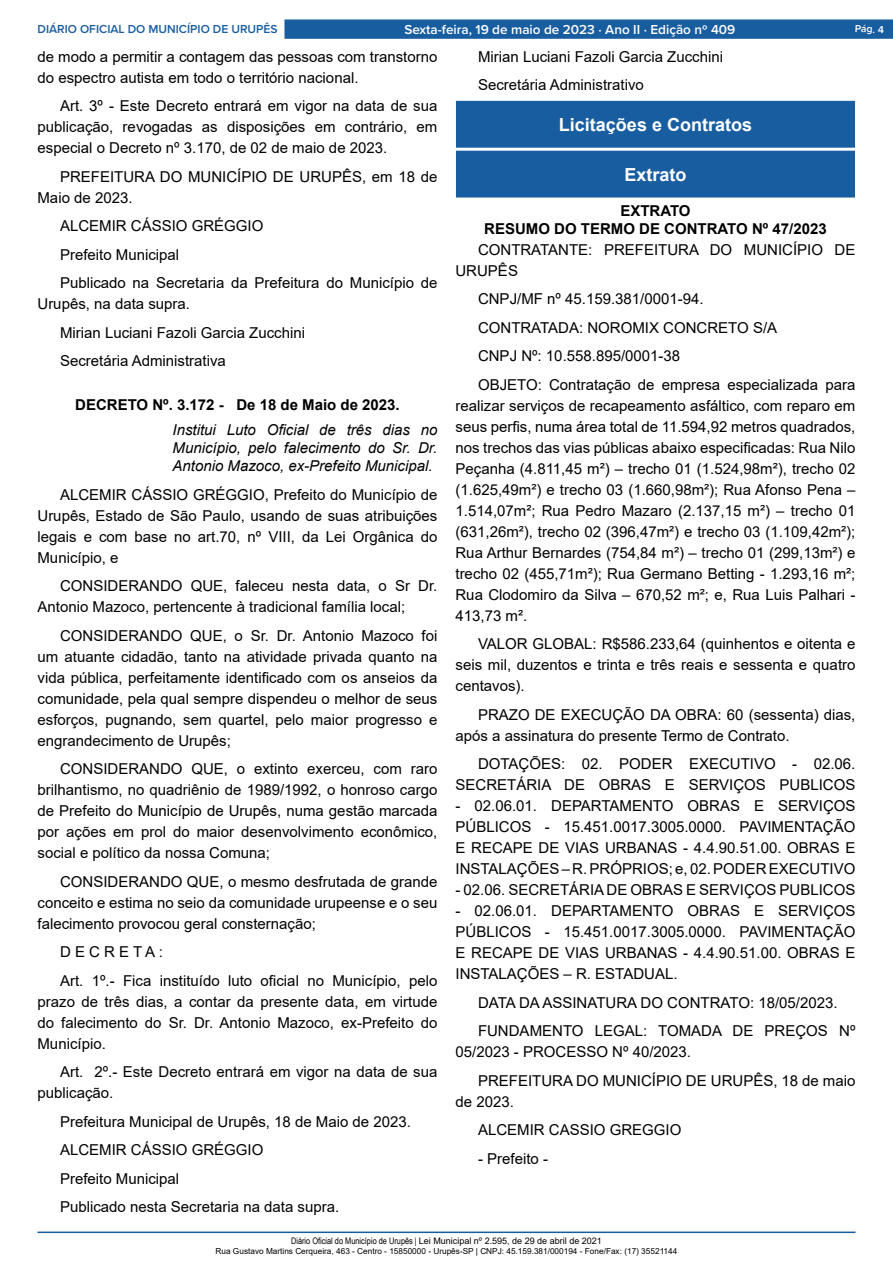
<style>
.page{position:relative;width:893px;height:1263px;background:#fff}
.page>*{position:absolute;margin:0;border:0;box-sizing:border-box;transform-origin:0 0}
.t1{font:700 18px "Arial";color:#fff}
._2_-_Corpo{font:15px/21px "Arial";color:#000;text-align:justify}
._3_-_Ementa{font:italic 15px/18px "Arial";color:#000;text-align:justify}
._1_-_Cabeçalho{font:700 15px "Arial";color:#000}
.t2{font:600 13.5px "Proxima Nova";color:#fff}
.t3{font:600 12px "Proxima Nova";color:#185da0}
.t4{font:600 10.5px "Proxima Nova";color:#fff}
.t5{font:9px "Arial";color:#000}
.t6{font:8.25px "Arial";color:#000}
.s1{font-family:"Arial Narrow"}
</style>
<div class="page">
<hr style="left:38px;top:1231px;width:817px;height:2px;background:#185da0">
<div style="left:284px;top:19px;width:609px;height:20px;background:#185da0;border:1px solid #185da0"></div>
<div style="left:456px;top:101px;width:398px;height:46px;background:#185da0"></div>
<div style="left:456px;top:101px;width:399px;height:47px;border:1px solid #185da0"></div>
<div style="left:456px;top:151px;width:398px;height:46px;background:#185da0"></div>
<p class="t3" style="left:38px;top:20px;width:242px">DIÁRIO OFICIAL DO MUNICÍPIO DE URUPÊS</p>
<p class="t2" style="left:405px;top:19px;width:332px">Sexta-feira, 19 de maio de 2023 ⋅ Ano II ⋅ Edição nº 409</p>
<p class="t4" style="left:855px;top:21px;width:31px;rotate:2deg">Pág. 4</p>
<p class="_2_-_Corpo" style="left:38px;top:46px;width:401px">de modo a permitir a contagem das pessoas com transtorno do espectro autista em todo o território nacional.</p>
<p class="_2_-_Corpo" style="left:38px;top:95px;width:401px;text-indent:22px">Art. 3º - Este Decreto entrará em vigor na data de sua publicação, revogadas as disposições em contrário, em especial o Decreto nº 3.170, de 02 de maio de 2023.</p>
<p class="_2_-_Corpo" style="left:38px;top:166px;width:401px;text-indent:22px">PREFEITURA DO MUNICÍPIO DE URUPÊS, em 18 de<br>Maio de 2023.</p>
<p class="_2_-_Corpo" style="left:60px;top:215px;width:205px">ALCEMIR CÁSSIO GRÉGGIO</p>
<p class="_2_-_Corpo" style="left:60px;top:244px;width:121px">Prefeito Municipal</p>
<p class="_2_-_Corpo" style="left:38px;top:272px;width:401px;text-indent:22px">Publicado na Secretaria da Prefeitura do Município de<br>Urupês, na data supra.</p>
<p class="_2_-_Corpo" style="left:60px;top:322px;width:247px">Mirian Luciani Fazoli Garcia Zucchini</p>
<p class="_2_-_Corpo" style="left:60px;top:350px;width:167px">Secretária Administrativa</p>
<p class="_1_-_Cabeçalho" style="left:75px;top:394px;width:326px">DECRETO Nº. 3.172 - De 18 de Maio de 2023.</p>
<p class="_3_-_Ementa" style="left:172px;top:421px;width:266px">Institui Luto Oficial de três dias no Município, pelo falecimento do Sr. Dr.<br>Antonio Mazoco, ex-Prefeito Municipal.</p>
<p class="_2_-_Corpo" style="left:38px;top:484px;width:401px;text-indent:22px">ALCEMIR CÁSSIO GRÉGGIO, Prefeito do Município de Urupês, Estado de São Paulo, usando de suas atribuições legais e com base no art.70, nº VIII, da Lei Orgânica do Município, e</p>
<p class="_2_-_Corpo" style="left:38px;top:575px;width:401px;text-indent:22px">CONSIDERANDO QUE, faleceu nesta data, o Sr Dr.<br>Antonio Mazoco, pertencente à tradicional família local;</p>
<p class="_2_-_Corpo" style="left:38px;top:625px;width:401px;text-indent:22px">CONSIDERANDO QUE, o Sr. Dr. Antonio Mazoco foi um atuante cidadão, tanto na atividade privada quanto na vida pública, perfeitamente identificado com os anseios da comunidade, pela qual sempre dispendeu o melhor de seus esforços, pugnando, sem quartel, pelo maior progresso e engrandecimento de Urupês;</p>
<p class="_2_-_Corpo" style="left:38px;top:758px;width:401px;text-indent:22px">CONSIDERANDO QUE, o extinto exerceu, com raro brilhantismo, no quadriênio de 1989/1992, o honroso cargo de Prefeito do Município de Urupês, numa gestão marcada por ações em prol do maior desenvolvimento econômico, social e político da nossa Comuna;</p>
<p class="_2_-_Corpo" style="left:38px;top:871px;width:401px;text-indent:22px">CONSIDERANDO QUE, o mesmo desfrutada de grande conceito e estima no seio da comunidade urupeense e o seu falecimento provocou geral consternação;</p>
<p class="_2_-_Corpo" style="left:60px;top:941px;width:104px">D E C R E T A :</p>
<p class="_2_-_Corpo" style="left:38px;top:970px;width:401px;text-indent:22px">Art. 1º.- Fica instituído luto oficial no Município, pelo prazo de três dias, a contar da presente data, em virtude do falecimento do Sr. Dr. Antonio Mazoco, ex-Prefeito do Município.</p>
<p class="_2_-_Corpo" style="left:38px;top:1061px;width:401px;text-indent:22px">Art. 2º.- Este Decreto entrará em vigor na data de sua publicação.</p>
<p class="_2_-_Corpo" style="left:60px;top:1111px;width:352px">Prefeitura Municipal de Urupês, 18 de Maio de 2023.</p>
<p class="_2_-_Corpo" style="left:60px;top:1139px;width:205px">ALCEMIR CÁSSIO GRÉGGIO</p>
<p class="_2_-_Corpo" style="left:60px;top:1168px;width:121px">Prefeito Municipal</p>
<p class="_2_-_Corpo" style="left:60px;top:1196px;width:281px">Publicado nesta Secretaria na data supra.</p>
<p class="_2_-_Corpo" style="left:478px;top:46px;width:247px">Mirian Luciani Fazoli Garcia Zucchini</p>
<p class="_2_-_Corpo" style="left:478px;top:74px;width:167px">Secretária Administrativo</p>
<p class="t1" style="left:559px;top:112px;width:195px">Licitações e Contratos</p>
<p class="t1" style="left:624px;top:162px;width:64px">Extrato</p>
<p class="_1_-_Cabeçalho" style="left:620px;top:200px;width:72px">EXTRATO</p>
<p class="_1_-_Cabeçalho" style="left:484px;top:218px;width:344px">RESUMO DO TERMO DE CONTRATO Nº 47/2023</p>
<p class="_2_-_Corpo" style="left:455px;top:239px;width:401px;text-indent:22px">CONTRATANTE: PREFEITURA DO MUNICÍPIO DE<br>URUPÊS</p>
<p class="_2_-_Corpo" style="left:478px;top:288px;width:227px">CNPJ/MF nº 45.159.381/0001-94.</p>
<p class="_2_-_Corpo" style="left:478px;top:317px;width:301px">CONTRATADA: NOROMIX CONCRETO S/A</p>
<p class="_2_-_Corpo" style="left:478px;top:345px;width:204px">CNPJ Nº: 10.558.895/0001-38</p>
<p class="_2_-_Corpo" style="left:455px;top:374px;width:401px;text-indent:22px">OBJETO: Contratação de empresa especializada para realizar serviços de recapeamento asfáltico, com reparo em seus perfis, numa área total de 11.594,92 metros quadrados, nos trechos das vias públicas abaixo especificadas: Rua Nilo Peçanha (4.811,45 m²) – trecho 01 (1.524,98m²), trecho 02 (1.625,49m²) e trecho 03 (1.660,98m²); Rua Afonso Pena – 1.514,07m²; Rua Pedro Mazaro (2.137,15 m²) – trecho 01 (631,26m²), trecho 02 (396,47m²) e trecho 03 (1.109,42m²); Rua Arthur Bernardes (754,84 m²) – trecho 01 (299,13m²) e trecho 02 (455,71m²); Rua Germano Betting - 1.293,16 m²; Rua Clodomiro da Silva – 670,52 m²; e, Rua Luis Palhari - 413,73 m².</p>
<p class="_2_-_Corpo" style="left:455px;top:633px;width:401px;text-indent:22px">VALOR GLOBAL: R$586.233,64 (quinhentos e oitenta e seis mil, duzentos e trinta e três reais e sessenta e quatro centavos).</p>
<p class="_2_-_Corpo" style="left:455px;top:704px;width:401px;text-indent:22px">PRAZO DE EXECUÇÃO DA OBRA: 60 (sessenta) dias, após a assinatura do presente Termo de Contrato.</p>
<p class="_2_-_Corpo" style="left:455px;top:753px;width:401px;text-align:right">DOTAÇÕES: 02. PODER EXECUTIVO - 02.06.<br>SECRETÁRIA DE OBRAS E SERVIÇOS PUBLICOS</p>
<p class="_2_-_Corpo" style="left:455px;top:795px;width:401px">- 02.06.01. DEPARTAMENTO OBRAS E SERVIÇOS PÚBLICOS - 15.451.0017.3005.0000. PAVIMENTAÇÃO E RECAPE DE VIAS URBANAS - 4.4.90.51.00. OBRAS E INSTALAÇÕES – R. PRÓPRIOS; e, 02. PODER EXECUTIVO</p>
<p class="_2_-_Corpo" style="left:455px;top:879px;width:401px">- 02.06. SECRETÁRIA DE OBRAS E SERVIÇOS PUBLICOS</p>
<p class="_2_-_Corpo" style="left:455px;top:900px;width:401px">- 02.06.01. DEPARTAMENTO OBRAS E SERVIÇOS PÚBLICOS - 15.451.0017.3005.0000. PAVIMENTAÇÃO E RECAPE DE VIAS URBANAS - 4.4.90.51.00. OBRAS E INSTALAÇÕES – R. ESTADUAL.</p>
<p class="_2_-_Corpo" style="left:478px;top:992px;width:361px">DATA DA ASSINATURA DO CONTRATO: 18/05/2023.</p>
<p class="_2_-_Corpo" style="left:455px;top:1020px;width:401px;text-indent:22px">FUNDAMENTO LEGAL: TOMADA DE PREÇOS Nº<br>05/2023 - PROCESSO Nº 40/2023.</p>
<p class="_2_-_Corpo" style="left:455px;top:1070px;width:401px;text-indent:22px">PREFEITURA DO MUNICÍPIO DE URUPÊS, 18 de maio de 2023.</p>
<p class="_2_-_Corpo" style="left:478px;top:1119px;width:205px">ALCEMIR CASSIO GREGGIO</p>
<p class="_2_-_Corpo" style="left:478px;top:1148px;width:72px">- Prefeito -</p>
<p class="t5" style="left:291px;top:1235px;width:312px"><span class="s1">Diário Oficial do Município de Urupês |</span> Lei Municipal nº 2.595, de 29 de abril de 2021</p>
<p class="t6" style="left:216px;top:1245px;width:463px">Rua Gustavo Martins Cerqueira, 463 - Centro - 15850000 - Urupês-SP | CNPJ: 45.159.381/000194 - Fone/Fax: (17) 35521144</p>
</div>
